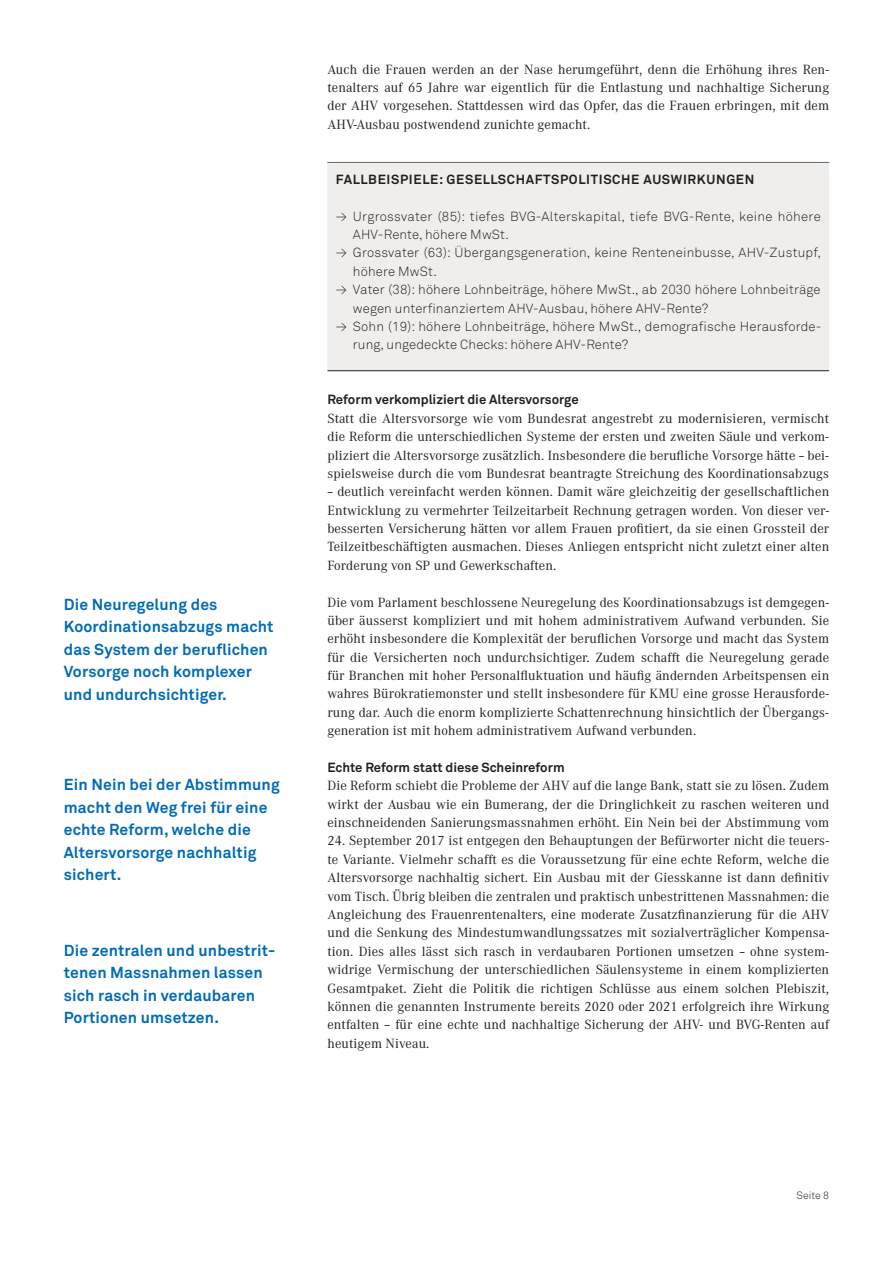
<style>
.page{position:relative;width:893px;height:1263px;background:#fff}
.page>*{position:absolute;margin:0;border:0;box-sizing:border-box;transform-origin:0 0}
.t1{font:700 15.75px/22.5px "Akkurat";letter-spacing:.01em;color:#006bb6}
.t2{font:13.2px/18.5px "Corporate A";letter-spacing:.01em;color:#231f20;text-align:justify}
.t3{font:300 13.2px "Akkurat";letter-spacing:.01em;color:#231f20}
.t4{font:700 13.2px "Akkurat";color:#231f20}
.t5{font:700 13.2px "Akkurat";letter-spacing:.05em;color:#231f20}
.t6{font:300 10.5px "Akkurat";color:#231f20}
.s1{font-family:"Akkurat Light Extra";font-weight:400}
</style>
<div class="page">
<hr style="left:327px;top:162px;width:502px;height:1px;background:#231f20">
<div style="left:327px;top:163px;width:502px;height:208px;background:#f0eeed"></div>
<hr style="left:327px;top:370px;width:502px;height:1px;background:#231f20">
<p class="t1" style="left:64px;top:593px;width:211px">Die Neuregelung des<br>Koordinationsabzugs macht das System der beruflichen<br>Vorsorge noch komplexer und undurchsichtiger.</p>
<p class="t1" style="left:64px;top:773px;width:217px">Ein Nein bei der Abstimmung macht den Weg frei für eine echte Reform, welche die<br>Altersvorsorge nachhaltig sichert.</p>
<p class="t1" style="left:64px;top:939px;width:211px">Die zentralen und unbestrit&shy;tenen Massnahmen lassen sich rasch in verdaubaren<br>Portionen umsetzen.</p>
<p class="t2" style="left:327px;top:60px;width:503px">Auch die Frauen werden an der Nase herumgeführt, denn die Erhöhung ihres Ren&shy;tenalters auf 65 Jahre war eigentlich für die Entlastung und nachhaltige Sicherung der AHV vorgesehen. Stattdessen wird das Opfer, das die Frauen erbringen, mit dem AHV-Ausbau postwendend zunichte gemacht.</p>
<p class="t4" style="left:336px;top:171px;width:58px">Fallbeispi</p>
<p class="t5" style="left:413px;top:171px;width:140px">ele: Gesellschaftspo</p>
<p class="t4" style="left:578px;top:171px;width:15px">litis</p>
<p class="t5" style="left:612px;top:171px;width:142px">ch e Auswirkungen</p>
<p class="t3" style="left:336px;top:208px;width:486px"><span class="s1">&gt;</span> Urgrossvater (85): tiefes BVG-Alterskapital, tiefe BVG-Rente, keine höhere</p>
<p class="t3" style="left:353px;top:226px;width:157px">AHV-Rente, höhere MwSt.</p>
<p class="t3" style="left:336px;top:244px;width:487px"><span class="s1">&gt;</span> Grossvater (63): Übergangsgeneration, keine Renteneinbusse, AHV-Zustupf,</p>
<p class="t3" style="left:353px;top:263px;width:85px">höhere MwSt.</p>
<p class="t3" style="left:336px;top:281px;width:486px"><span class="s1">&gt;</span> Vater (38): höhere Lohnbeiträge, höhere MwSt., ab 2030 höhere Lohnbeiträge</p>
<p class="t3" style="left:353px;top:300px;width:357px">wegen unterfinanziertem AHV-Ausbau, höhere AHV-Rente?</p>
<p class="t3" style="left:336px;top:318px;width:487px"><span class="s1">&gt;</span> Sohn (19): höhere Lohnbeiträge, höhere MwSt., demografische Herausforde-</p>
<p class="t3" style="left:353px;top:336px;width:277px">rung, ungedeckte Checks: höhere AHV-Rente?</p>
<p class="t4" style="left:327px;top:391px;width:253px">Reform verkompliziert die Altersvorsorge</p>
<p class="t2" style="left:327px;top:409px;width:503px">Statt die Altersvorsorge wie vom Bundesrat angestrebt zu modernisieren, vermischt die Reform die unterschiedlichen Systeme der ersten und zweiten Säule und verkom&shy;pliziert die Altersvorsorge zusätzlich. Insbesondere die berufliche Vorsorge hätte – bei&shy;spielsweise durch die vom Bundesrat beantragte Streichung des Koordinationsabzugs</p>
<p class="t2" style="left:327px;top:483px;width:503px">– deutlich vereinfacht werden können. Damit wäre gleichzeitig der gesellschaftlichen Entwicklung zu vermehrter Teilzeitarbeit Rechnung getragen worden. Von dieser ver&shy;besserten Versicherung hätten vor allem Frauen profitiert, da sie einen Grossteil der Teilzeitbeschäftigten ausmachen. Dieses Anliegen entspricht nicht zuletzt einer alten Forderung von SP und Gewerkschaften.</p>
<p class="t2" style="left:327px;top:593px;width:503px">Die vom Parlament beschlossene Neuregelung des Koordinationsabzugs ist demgegen&shy;über äusserst kompliziert und mit hohem administrativem Aufwand verbunden. Sie erhöht insbesondere die Komplexität der beruflichen Vorsorge und macht das System für die Versicherten noch undurchsichtiger. Zudem schafft die Neuregelung gerade für Branchen mit hoher Personalfluktuation und häufig ändernden Arbeitspensen ein wahres Bürokratiemonster und stellt insbesondere für KMU eine grosse Herausforde&shy;rung dar. Auch die enorm komplizierte Schattenrechnung hinsichtlich der Übergangs&shy;generation ist mit hohem administrativem Aufwand verbunden.</p>
<p class="t4" style="left:327px;top:759px;width:239px">Echte Reform statt diese Scheinreform</p>
<p class="t2" style="left:327px;top:777px;width:503px">Die Reform schiebt die Probleme der AHV auf die lange Bank, statt sie zu lösen. Zudem wirkt der Ausbau wie ein Bumerang, der die Dringlichkeit zu raschen weiteren und einschneidenden Sanierungsmassnahmen erhöht. Ein Nein bei der Abstimmung vom</p>
<p class="t2" style="left:327px;top:832px;width:503px">24. September 2017 ist entgegen den Behauptungen der Befürworter nicht die teuers&shy;te Variante. Vielmehr schafft es die Voraussetzung für eine echte Reform, welche die Altersvorsorge nachhaltig sichert. Ein Ausbau mit der Giesskanne ist dann definitiv vom Tisch. Übrig bleiben die zentralen und praktisch unbestrittenen Massnahmen: die Angleichung des Frauenrentenalters, eine moderate Zusatzfinanzierung für die AHV und die Senkung des Mindestumwandlungssatzes mit sozialverträglicher Kompensa&shy;tion. Dies alles lässt sich rasch in verdaubaren Portionen umsetzen – ohne system&shy;widrige Vermischung der unterschiedlichen Säulensysteme in einem komplizierten Gesamtpaket. Zieht die Politik die richtigen Schlüsse aus einem solchen Plebiszit, können die genannten Instrumente bereits 2020 oder 2021 erfolgreich ihre Wirkung entfalten – für eine echte und nachhaltige Sicherung der AHV- und BVG-Renten auf heutigem Niveau.</p>
<p class="t6" style="left:797px;top:1189px;width:34px">Seite 8</p>
</div>
